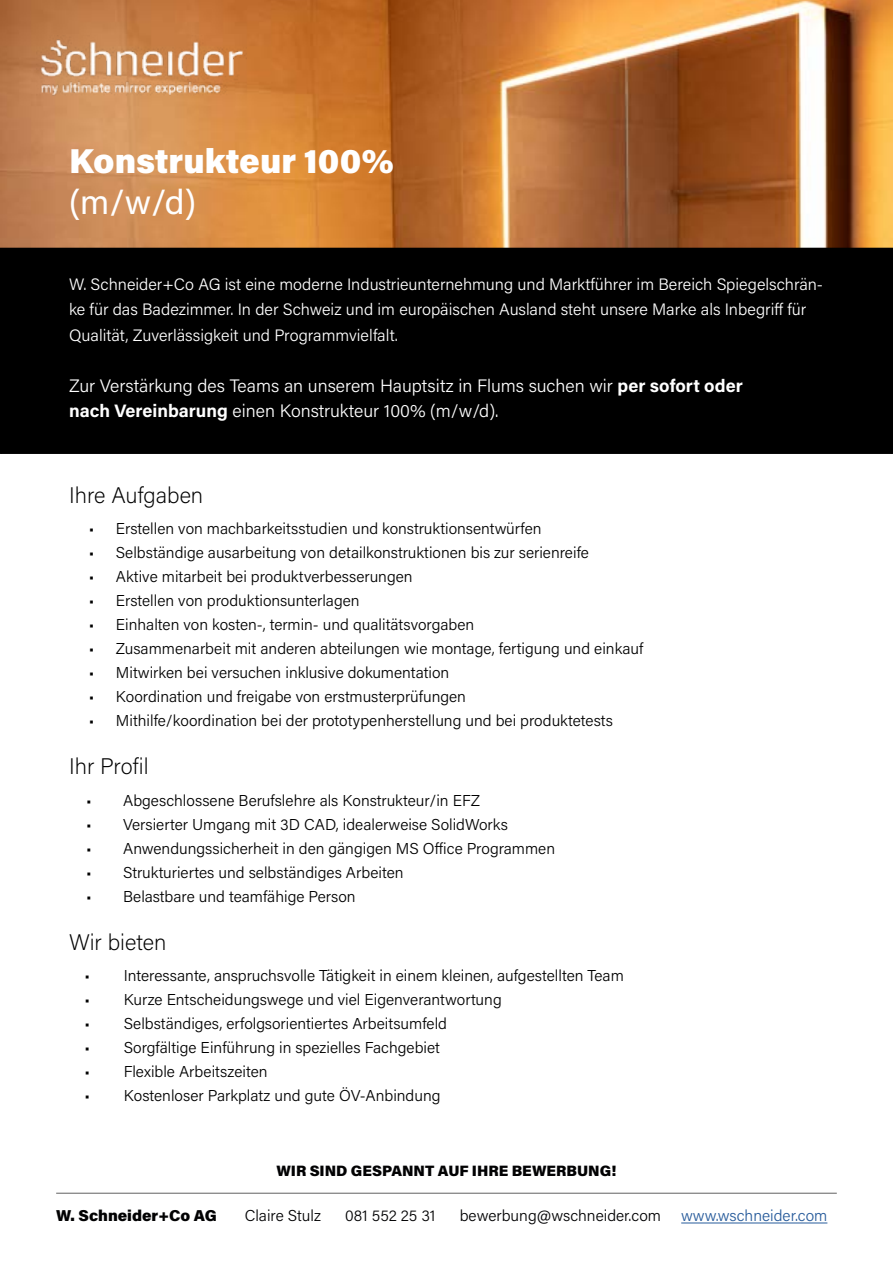
<style>
.page{position:relative;width:893px;height:1263px;background:#fff}
.page>*{position:absolute;margin:0;border:0;box-sizing:border-box;transform-origin:0 0}
.t1{font:900 34.5px "Acumin Pro";color:#fff}
.t2{font:34.5px "Acumin Pro";color:#fff}
.t3{font:200 22.5px "Acumin Pro";color:#000}
.t4{font:300 18px/25.5px "Acumin Pro";color:#fff}
.t5{font:300 16.5px/25.5px "Acumin Pro";color:#fff}
.t6{font:300 15.75px "Acumin Pro";color:#000}
.t7{font:300 15.75px "Acumin Pro";color:#020203}
.t8{font:300 15.75px "Acumin Pro";color:#275b9b}
.t9{font:900 15.75px "Acumin Pro";color:#020203}
.t10{font:900 15px "Acumin Pro";color:#020203}
.s1{font-weight:700}
</style>
<div class="page">
<img style="left:0;top:0;width:893px;height:248px">
<div style="left:1px;top:248px;width:891px;height:205px;background:#000"></div>
<div style="left:0;top:248px;width:893px;height:206px;border:2px solid #000"></div>
<img style="left:37px;top:35px;width:210px;height:65px">
<hr style="left:681px;top:1222px;width:146px;height:1px;background:#275b9b">
<hr style="left:56px;top:1193px;width:781px;height:1px;background:#000">
<h1 class="t1" style="left:69px;top:136px;width:326px">Konstrukteur 100%</h1>
<h1 class="t2" style="left:69px;top:178px;width:129px">(m/w/d)</h1>
<p class="t5" style="left:69px;top:270px;width:755px">W. Schneider+Co AG ist eine moderne Industrieunternehmung und Marktführer im Bereich Spiegelschrän&shy;ke für das Badezimmer. In der Schweiz und im europäischen Ausland steht unsere Marke als Inbegriff für<br>Qualität, Zuverlässigkeit und Programmvielfalt.</p>
<p class="t4" style="left:69px;top:372px;width:675px">Zur Verstärkung des Teams an unserem Hauptsitz in Flums suchen wir <span class="s1">per sofort oder nach Vereinbarung</span> einen Konstrukteur 100% (m/w/d).</p>
<h2 class="t3" style="left:69px;top:479px;width:136px">Ihre Aufgaben</h2>
<p class="t6" style="left:89px;top:517px;width:454px">• Erstellen von machbarkeitsstudien und konstruktionsentwürfen</p>
<p class="t6" style="left:89px;top:541px;width:502px">• Selbständige ausarbeitung von detailkonstruktionen bis zur serienreife</p>
<p class="t6" style="left:89px;top:565px;width:325px">• Aktive mitarbeit bei produktverbesserungen</p>
<p class="t6" style="left:89px;top:589px;width:272px">• Erstellen von produktionsunterlagen</p>
<p class="t6" style="left:89px;top:613px;width:387px">• Einhalten von kosten-, termin- und qualitätsvorgaben</p>
<p class="t6" style="left:89px;top:637px;width:556px">• Zusammenarbeit mit anderen abteilungen wie montage, fertigung und einkauf</p>
<p class="t6" style="left:89px;top:661px;width:362px">• Mitwirken bei versuchen inklusive dokumentation</p>
<p class="t6" style="left:89px;top:685px;width:379px">• Koordination und freigabe von erstmusterprüfungen</p>
<p class="t6" style="left:89px;top:709px;width:526px">• Mithilfe/koordination bei der prototypenherstellung und bei produktetests</p>
<h2 class="t3" style="left:69px;top:751px;width:81px">Ihr Profil</h2>
<p class="t6" style="left:86px;top:789px;width:396px">• Abgeschlossene Berufslehre als Konstrukteur/in EFZ</p>
<p class="t6" style="left:86px;top:813px;width:423px">• Versierter Umgang mit 3D CAD, idealerweise SolidWorks</p>
<p class="t6" style="left:86px;top:837px;width:470px">• Anwendungssicherheit in den gängigen MS Office Programmen</p>
<p class="t6" style="left:86px;top:861px;width:319px">• Strukturiertes und selbständiges Arbeiten</p>
<p class="t6" style="left:86px;top:885px;width:271px">• Belastbare und teamfähige Person</p>
<h2 class="t3" style="left:69px;top:927px;width:99px">Wir bieten</h2>
<p class="t6" style="left:85px;top:965px;width:541px">• Interessante, anspruchsvolle Tätigkeit in einem kleinen, aufgestellten Team</p>
<p class="t6" style="left:85px;top:989px;width:419px">• Kurze Entscheidungswege und viel Eigenverantwortung</p>
<p class="t6" style="left:85px;top:1013px;width:364px">• Selbständiges, erfolgsorientiertes Arbeitsumfeld</p>
<p class="t6" style="left:85px;top:1037px;width:357px">• Sorgfältige Einführung in spezielles Fachgebiet</p>
<p class="t6" style="left:85px;top:1061px;width:185px">• Flexible Arbeitszeiten</p>
<p class="t6" style="left:85px;top:1085px;width:357px">• Kostenloser Parkplatz und gute ÖV-Anbindung</p>
<p class="t10" style="left:276px;top:1160px;width:342px">WIR SIND GESPANNT AUF IHRE BEWERBUNG!</p>
<p class="t9" style="left:56px;top:1205px;width:162px">W. Schneider+Co AG</p>
<p class="t7" style="left:245px;top:1205px;width:78px">Claire Stulz</p>
<p class="t7" style="left:345px;top:1205px;width:92px">081 552 25 31</p>
<p class="t7" style="left:460px;top:1205px;width:203px">bewerbung@wschneider.com</p>
<p class="t8" style="left:681px;top:1205px;width:148px">www.wschneider.com</p>
</div>
